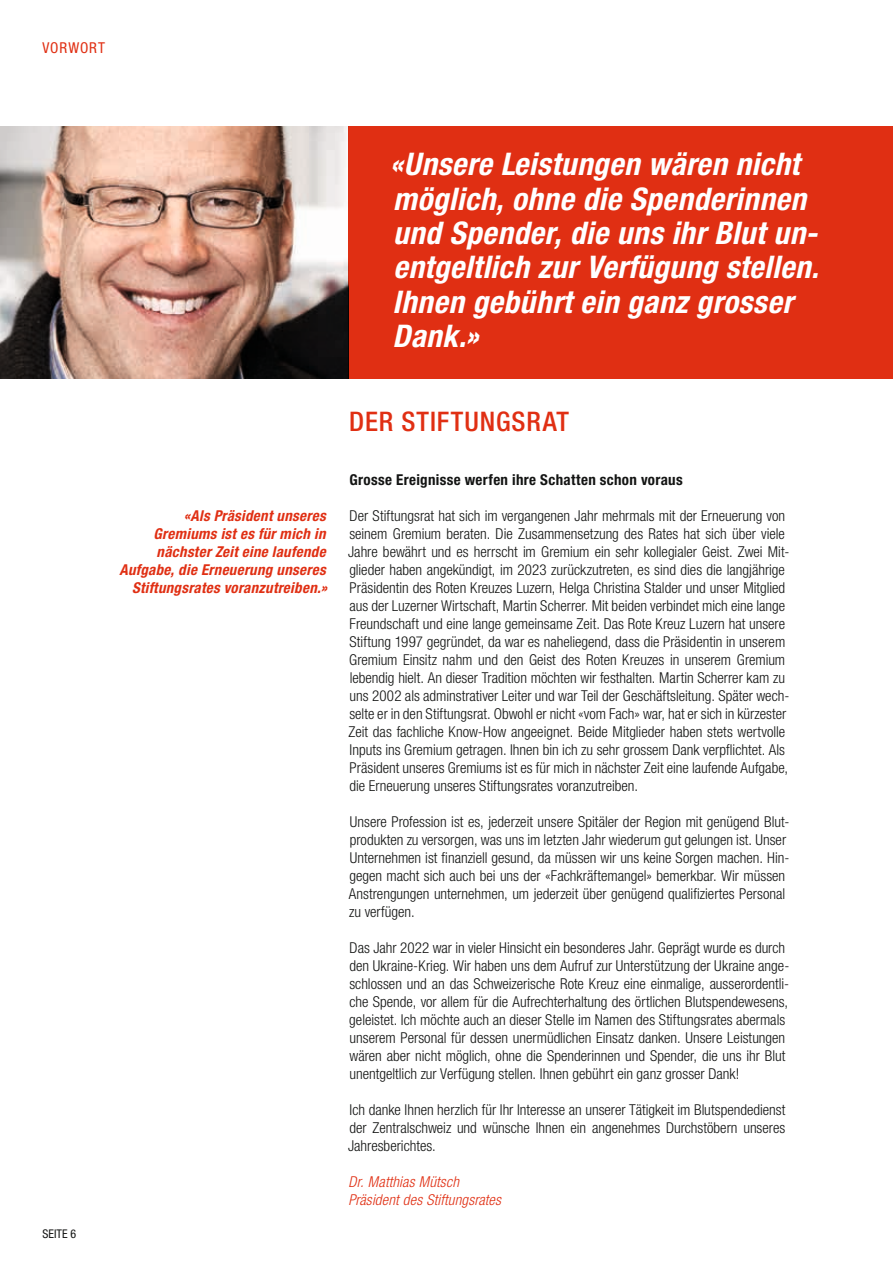
<style>
.page{position:relative;width:893px;height:1263px;background:#fff}
.page>*{position:absolute;margin:0;border:0;box-sizing:border-box;transform-origin:0 0}
.t1{font:italic 700 condensed 31.2px/34.3px "Helvetica Neue LT Std";letter-spacing:.015em;color:#fff}
.t2{font:500 condensed 27px "Helvetica Neue LT Std";letter-spacing:.035em;color:#e02f13}
.t3{font:300 condensed 15px/18px "Helvetica Neue LT Std";color:#131413}
.t4{font:italic 700 condensed 15px/18px "Helvetica Neue LT Std";letter-spacing:.02em;color:#e02f13;text-align:right}
.t5{font:700 condensed 15px "Helvetica Neue LT Std";letter-spacing:.02em;color:#131413}
.t6{font:italic 300 condensed 15px/18px "Helvetica Neue LT Std";letter-spacing:.015em;color:#e02f13}
.t7{font:condensed 15px "Helvetica Neue LT Std";letter-spacing:.065em;color:#e02f13}
.t8{font:condensed 12px "Helvetica Neue LT Std";color:#131413}
</style>
<div class="page">
<img style="left:0;top:126px;width:349px;height:252px">
<div style="left:349px;top:126px;width:544px;height:253px;background:#e02f13"></div>
<p class="t7" style="left:43px;top:39px;width:64px">VORWORT</p>
<p class="t8" style="left:43px;top:1227px;width:35px">SEITE 6</p>
<h1 class="t1" style="left:390px;top:147px;width:430px">«Unsere Leistungen wären nicht möglich, ohne die Spenderinnen und Spender, die uns ihr Blut un&shy;entgeltlich zur Verfügung stellen.<br>Ihnen gebührt ein ganz grosser<br>Dank.»</h1>
<p class="t4" style="left:119px;top:507px;width:209px">«Als Präsident unseres<br>Gremiums ist es für mich in nächster Zeit eine laufende<br>Aufgabe, die Erneuerung unseres<br>Stiftungsrates voranzutreiben.»</p>
<h2 class="t2" style="left:349px;top:405px;width:221px">DER STIFTUNGSRAT</h2>
<p class="t5" style="left:349px;top:471px;width:335px">Grosse Ereignisse werfen ihre Schatten schon voraus</p>
<p class="t3" style="left:348px;top:507px;width:443px">Der Stiftungsrat hat sich im vergangenen Jahr mehrmals mit der Erneuerung von seinem Gremium beraten. Die Zusammensetzung des Rates hat sich über viele Jahre bewährt und es herrscht im Gremium ein sehr kollegialer Geist. Zwei Mit&shy;glieder haben angekündigt, im 2023 zurückzutreten, es sind dies die langjährige Präsidentin des Roten Kreuzes Luzern, Helga Christina Stalder und unser Mitglied aus der Luzerner Wirtschaft, Martin Scherrer. Mit beiden verbindet mich eine lange Freundschaft und eine lange gemeinsame Zeit. Das Rote Kreuz Luzern hat unsere Stiftung 1997 gegründet, da war es naheliegend, dass die Präsidentin in unserem Gremium Einsitz nahm und den Geist des Roten Kreuzes in unserem Gremium lebendig hielt. An dieser Tradition möchten wir festhalten. Martin Scherrer kam zu uns 2002 als adminstrativer Leiter und war Teil der Geschäftsleitung. Später wech&shy;selte er in den Stiftungsrat. Obwohl er nicht «vom Fach» war, hat er sich in kürzester Zeit das fachliche Know-How angeeignet. Beide Mitglieder haben stets wertvolle Inputs ins Gremium getragen. Ihnen bin ich zu sehr grossem Dank verpflichtet. Als Präsident unseres Gremiums ist es für mich in nächster Zeit eine laufende Aufgabe, die Erneuerung unseres Stiftungsrates voranzutreiben.</p>
<p class="t3" style="left:349px;top:813px;width:442px">Unsere Profession ist es, jederzeit unsere Spitäler der Region mit genügend Blut&shy;produkten zu versorgen, was uns im letzten Jahr wiederum gut gelungen ist. Unser Unternehmen ist finanziell gesund, da müssen wir uns keine Sorgen machen. Hin&shy;gegen macht sich auch bei uns der «Fachkräftemangel» bemerkbar. Wir müssen Anstrengungen unternehmen, um jederzeit über genügend qualifiziertes Personal zu verfügen.</p>
<p class="t3" style="left:349px;top:939px;width:442px">Das Jahr 2022 war in vieler Hinsicht ein besonderes Jahr. Geprägt wurde es durch den Ukraine-Krieg. Wir haben uns dem Aufruf zur Unterstützung der Ukraine ange&shy;schlossen und an das Schweizerische Rote Kreuz eine einmalige, ausserordentli&shy;che Spende, vor allem für die Aufrechterhaltung des örtlichen Blutspendewesens, geleistet. Ich möchte auch an dieser Stelle im Namen des Stiftungsrates abermals unserem Personal für dessen unermüdlichen Einsatz danken. Unsere Leistungen wären aber nicht möglich, ohne die Spenderinnen und Spender, die uns ihr Blut unentgeltlich zur Verfügung stellen. Ihnen gebührt ein ganz grosser Dank!</p>
<p class="t3" style="left:348px;top:1101px;width:439px;text-align:justify">Ich danke Ihnen herzlich für Ihr Interesse an unserer Tätigkeit im Blutspendedienst der Zentralschweiz und wünsche Ihnen ein angenehmes Durchstöbern unseres Jahresberichtes.</p>
<p class="t6" style="left:348px;top:1173px;width:154px">Dr. Matthias Mütsch<br>Präsident des Stiftungsrates</p>
</div>
